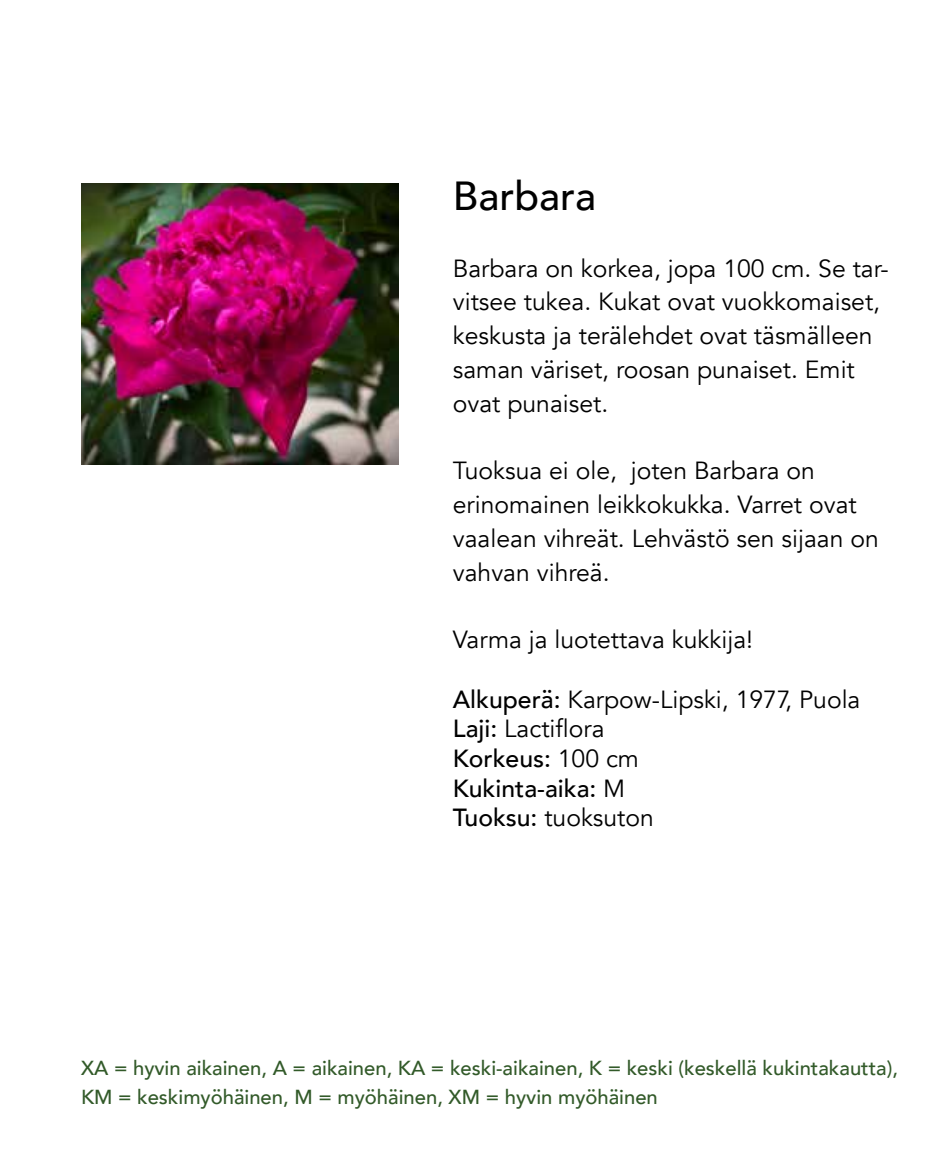
<style>
.page{position:relative;width:944px;height:1149px;background:#fff}
.page>*{position:absolute;margin:0;border:0;box-sizing:border-box;transform-origin:0 0}
.t1{font:500 40.5px "Avenir";color:#000}
.t2{font:24.75px/33.8px "Avenir";color:#000}
.t3{font:500 20.25px/29.2px "Avenir";color:#325a29}
.s1{font-weight:500}
</style>
<div class="page">
<img style="left:81px;top:183px;width:318px;height:281px">
<h1 class="t1" style="left:453px;top:161px;width:145px">Barbara</h1>
<p class="t2" style="left:453px;top:251px;width:437px">Barbara on korkea, jopa 100 cm. Se tar&shy;vitsee tukea. Kukat ovat vuokkomaiset, keskusta ja terälehdet ovat täsmälleen saman väriset, roosan punaiset. Emit ovat punaiset.</p>
<p class="t2" style="left:453px;top:454px;width:427px">Tuoksua ei ole, joten Barbara on erinomainen leikkokukka. Varret ovat vaalean vihreät. Lehvästö sen sijaan on vahvan vihreä.</p>
<p class="t2" style="left:453px;top:623px;width:302px">Varma ja luotettava kukkija!</p>
<p class="t2" style="left:453px;top:684px;width:409px;line-height:29.7px"><span class="s1">Alkuperä:</span> Karpow-Lipski, 1977, Puola<br><span class="s1">Laji:</span> Lactiflora<br><span class="s1">Korkeus:</span> 100 cm<br><span class="s1">Kukinta-aika:</span> M<br><span class="s1">Tuoksu:</span> tuoksuton</p>
<p class="t3" style="left:81px;top:1051px;width:818px">XA = hyvin aikainen, A = aikainen, KA = keski-aikainen, K = keski (keskellä kukintakautta),<br>KM = keskimyöhäinen, M = myöhäinen, XM = hyvin myöhäinen</p>
</div>
